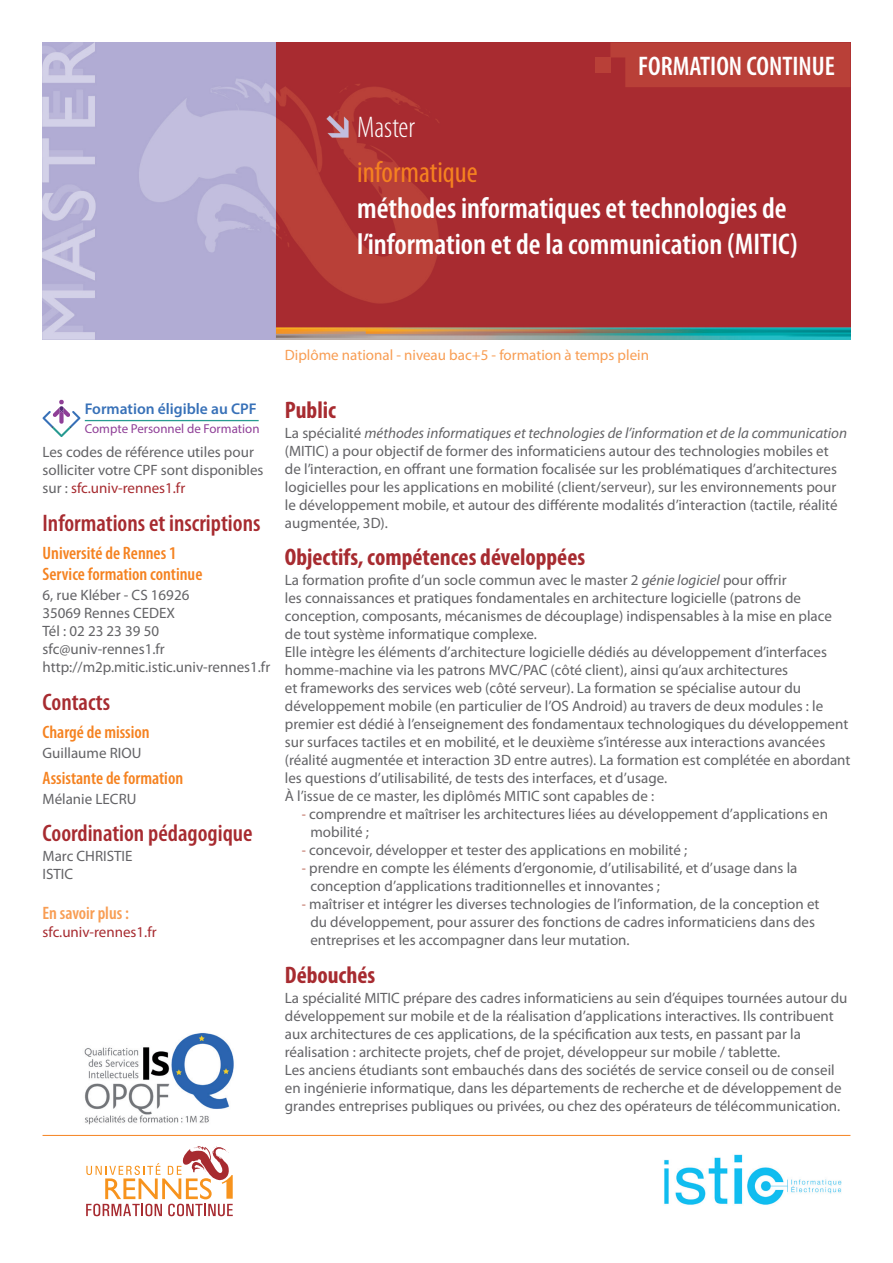
<style>
.page{position:relative;width:893px;height:1263px;background:#fff}
.page>*{position:absolute;margin:0;border:0;box-sizing:border-box;transform-origin:0 0}
.t1{font:600 condensed 30px/36px "Myriad Pro";color:#fff}
.t2{font:condensed 30px "Myriad Pro";color:#f58220}
.t3{font:300 condensed 30px "Myriad Pro";color:#fff}
.t4{font:600 condensed 27px "Myriad Pro";color:#fff}
.t5{font:600 condensed 24px "Myriad Pro";color:#a72b30}
.t6{font:700 condensed 24px "Myriad Pro";color:#a72b30}
.t7{font:600 condensed 18px/21.6px "Myriad Pro";color:#f58220}
.t8{font:600 condensed 18px "Myriad Pro";color:#f89d53}
.t9{font:600 15.6px "Myriad Pro";color:#3871b8}
.t10{font:15px/18px "Myriad Pro";color:#636366}
.t11{font:15px "Myriad Pro";color:#f89d53}
.t12{font:15px "Myriad Pro";color:#a72b30}
.t13{font:12.9px "Myriad Pro";color:#8f3f97}
.s1{color:#a72b30}
.s2{font-style:italic}
.s3{font-stretch:condensed;color:#b85f4f}
</style>
<div class="page">
<img style="left:43px;top:43px;width:807px;height:297px">
<hr style="left:43px;top:1135px;width:807px;height:1px;background:#f58220">
<svg style="left:86px;top:1146px;width:147px;height:70px"></svg>
<div style="left:610px;top:43px;width:240px;height:44px;background:#b94038"></div>
<div style="left:595px;top:58px;width:15px;height:15px;background:#b94038"></div>
<img style="left:84px;top:1033px;width:150px;height:91px">
<svg style="left:43px;top:400px;width:38px;height:37px"></svg>
<hr style="left:85px;top:420px;width:174px;height:1px;background:#279a91">
<img style="left:664px;top:1154px;width:178px;height:51px">
<h2 class="t4" style="left:638px;top:49px;width:198px">FORMATION CONTINUE</h2>
<h1 class="t3" style="left:357px;top:110px;width:59px">Master</h1>
<h1 class="t2" style="left:357px;top:154px;width:122px">informatique</h1>
<h1 class="t1" style="left:357px;top:189px;width:442px">méthodes informatiques et technologies de l’information et de la communication (MITIC)</h1>
<p class="t11" style="left:285px;top:346px;width:366px">Diplôme national - niveau bac+5 - formation à temps plein</p>
<p class="t9" style="left:85px;top:399px;width:174px">Formation éligible au CPF</p>
<p class="t13" style="left:85px;top:421px;width:176px">Compte Personnel de Formation</p>
<p class="t10" style="left:43px;top:443px;width:222px">Les codes de référence utiles pour solliciter votre CPF sont disponibles sur : <span class="s1">sfc.univ-rennes1.fr</span></p>
<h3 class="t5" style="left:43px;top:508px;width:219px">Informations et inscriptions</h3>
<p class="t7" style="left:43px;top:541px;width:161px">Université de Rennes 1<br>Service formation continue</p>
<p class="t10" style="left:43px;top:586px;width:229px">6, rue Kléber - CS 16926<br>35069 Rennes CEDEX<br>Tél : 02 23 23 39 50 sfc@univ-rennes1.fr http://m2p.mitic.istic.univ-rennes1.fr</p>
<h3 class="t5" style="left:43px;top:687px;width:69px">Contacts</h3>
<p class="t7" style="left:43px;top:720px;width:109px">Chargé de mission</p>
<p class="t10" style="left:43px;top:743px;width:100px">Guillaume RIOU</p>
<p class="t7" style="left:43px;top:766px;width:142px">Assistante de formation</p>
<p class="t10" style="left:43px;top:789px;width:95px">Mélanie LECRU</p>
<h3 class="t5" style="left:43px;top:818px;width:212px">Coordination pédagogique</h3>
<p class="t10" style="left:43px;top:847px;width:91px">Marc CHRISTIE<br>ISTIC</p>
<p class="t8" style="left:43px;top:902px;width:88px">En savoir plus :</p>
<p class="t12" style="left:43px;top:922px;width:116px">sfc.univ-rennes1.fr</p>
<h3 class="t6" style="left:285px;top:395px;width:52px">Public</h3>
<p class="t10" style="left:285px;top:424px;width:564px">La spécialité <span class="s2">méthodes informatiques et technologies de l’information et de la communication </span>(MITIC) a pour objectif de former des informaticiens autour des technologies mobiles et de l’interaction, en offrant une formation focalisée sur les problématiques d’architectures logicielles pour les applications en mobilité (client/serveur), sur les environnements pour le développement mobile, et autour des différente modalités d’interaction (tactile, réalité augmentée, 3D).</p>
<h3 class="t6" style="left:285px;top:542px;width:302px">Objectifs, compétences développées</h3>
<p class="t10" style="left:285px;top:571px;width:567px">La formation profite d’un socle commun avec le master 2 <span class="s2">génie logiciel</span> pour offrir<br>les connaissances et pratiques fondamentales en architecture logicielle (patrons de conception, composants, mécanismes de découplage) indispensables à la mise en place de tout système informatique complexe.<br>Elle intègre les éléments d’architecture logicielle dédiés au développement d’interfaces homme-machine via les patrons MVC/PAC (côté client), ainsi qu’aux architectures<br>et frameworks des services web (côté serveur). La formation se spécialise autour du développement mobile (en particulier de l’OS Android) au travers de deux modules : le premier est dédié à l’enseignement des fondamentaux technologiques du développement sur surfaces tactiles et en mobilité, et le deuxième s’intéresse aux interactions avancées (réalité augmentée et interaction 3D entre autres). La formation est complétée en abordant les questions d’utilisabilité, de tests des interfaces, et d’usage.<br>À l’issue de ce master, les diplômés MITIC sont capables de :</p>
<p class="t10" style="left:310px;top:805px;width:519px;text-indent:-9px"><span class="s3">-</span> comprendre et maîtriser les architectures liées au développement d’applications en mobilité ;</p>
<p class="t10" style="left:302px;top:841px;width:387px"><span class="s3">-</span> concevoir, développer et tester des applications en mobilité ;</p>
<p class="t10" style="left:310px;top:859px;width:488px;text-indent:-9px"><span class="s3">-</span> prendre en compte les éléments d’ergonomie, d’utilisabilité, et d’usage dans la conception d’applications traditionnelles et innovantes ;</p>
<p class="t10" style="left:310px;top:895px;width:511px;text-indent:-9px"><span class="s3">-</span> maîtriser et intégrer les diverses technologies de l’information, de la conception et du développement, pour assurer des fonctions de cadres informaticiens dans des entreprises et les accompagner dans leur mutation.</p>
<h3 class="t6" style="left:285px;top:960px;width:92px">Débouchés</h3>
<p class="t10" style="left:285px;top:988px;width:564px">La spécialité MITIC prépare des cadres informaticiens au sein d’équipes tournées autour du développement sur mobile et de la réalisation d’applications interactives. Ils contribuent aux architectures de ces applications, de la spécification aux tests, en passant par la réalisation : architecte projets, chef de projet, développeur sur mobile / tablette.<br>Les anciens étudiants sont embauchés dans des sociétés de service conseil ou de conseil en ingénierie informatique, dans les départements de recherche et de développement de grandes entreprises publiques ou privées, ou chez des opérateurs de télécommunication.</p>
</div>
